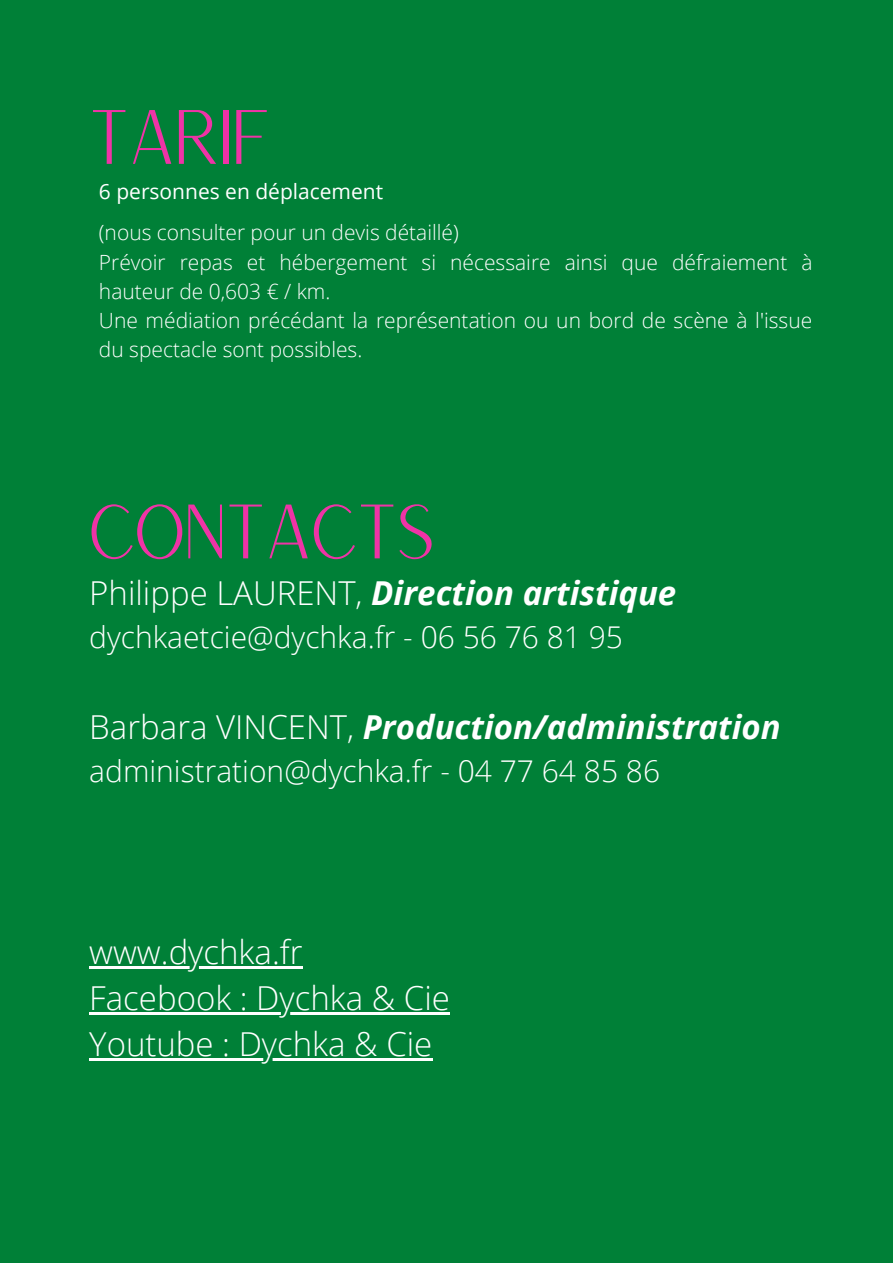
<style>
.page{position:relative;width:893px;height:1264px;background:#fff}
.page>*{position:absolute;margin:0;border:0;box-sizing:border-box;transform-origin:0 0}
.t1{font:75px "Versailles";letter-spacing:-.1em;color:#ef33a6}
.t2{font:italic 700 33px "Open Sans";color:#fff}
.t3{font:300 33px/46px "Open Sans";color:#fff}
.t4{font:300 30px "Open Sans";color:#fff}
.t5{font:300 21px/29.2px "Open Sans";color:#fff}
.t6{font:21px "Open Sans";color:#fff}
.s1{font-weight:300;font-style:normal}
</style>
<div class="page">
<div style="left:0;top:0;width:892px;height:1262px;background:#008037"></div>
<hr style="left:89px;top:966px;width:213px;height:2px;background:#fff">
<hr style="left:89px;top:1012px;width:361px;height:2px;background:#fff">
<hr style="left:89px;top:1058px;width:343px;height:2px;background:#fff">
<h1 class="t1" style="left:85px;top:89px;width:190px">TARIF</h1>
<p class="t6" style="left:99px;top:177px;width:286px">6 personnes en déplacement</p>
<p class="t5" style="left:99px;top:217px;width:715px">(nous consulter pour un devis détaillé)<br>Prévoir repas et hébergement si nécessaire ainsi que défraiement à hauteur de 0,603 € / km.<br>Une médiation précédant la représentation ou un bord de scène à l'issue du spectacle sont possibles.</p>
<h1 class="t1" style="left:85px;top:483px;width:353px">CONTACTS</h1>
<h2 class="t2" style="left:89px;top:569px;width:588px"><span class="s1">Philippe LAURENT,</span> Direction artistique</h2>
<h3 class="t4" style="left:89px;top:615px;width:535px">dychkaetcie@dychka.fr - 06 56 76 81 95</h3>
<h2 class="t2" style="left:89px;top:703px;width:693px"><span class="s1">Barbara VINCENT,</span> Production/administration</h2>
<h3 class="t4" style="left:89px;top:749px;width:572px">administration@dychka.fr - 04 77 64 85 86</h3>
<h2 class="t3" style="left:89px;top:928px;width:362px">www.dychka.fr<br>Facebook : Dychka &amp; Cie<br>Youtube : Dychka &amp; Cie</h2>
</div>
